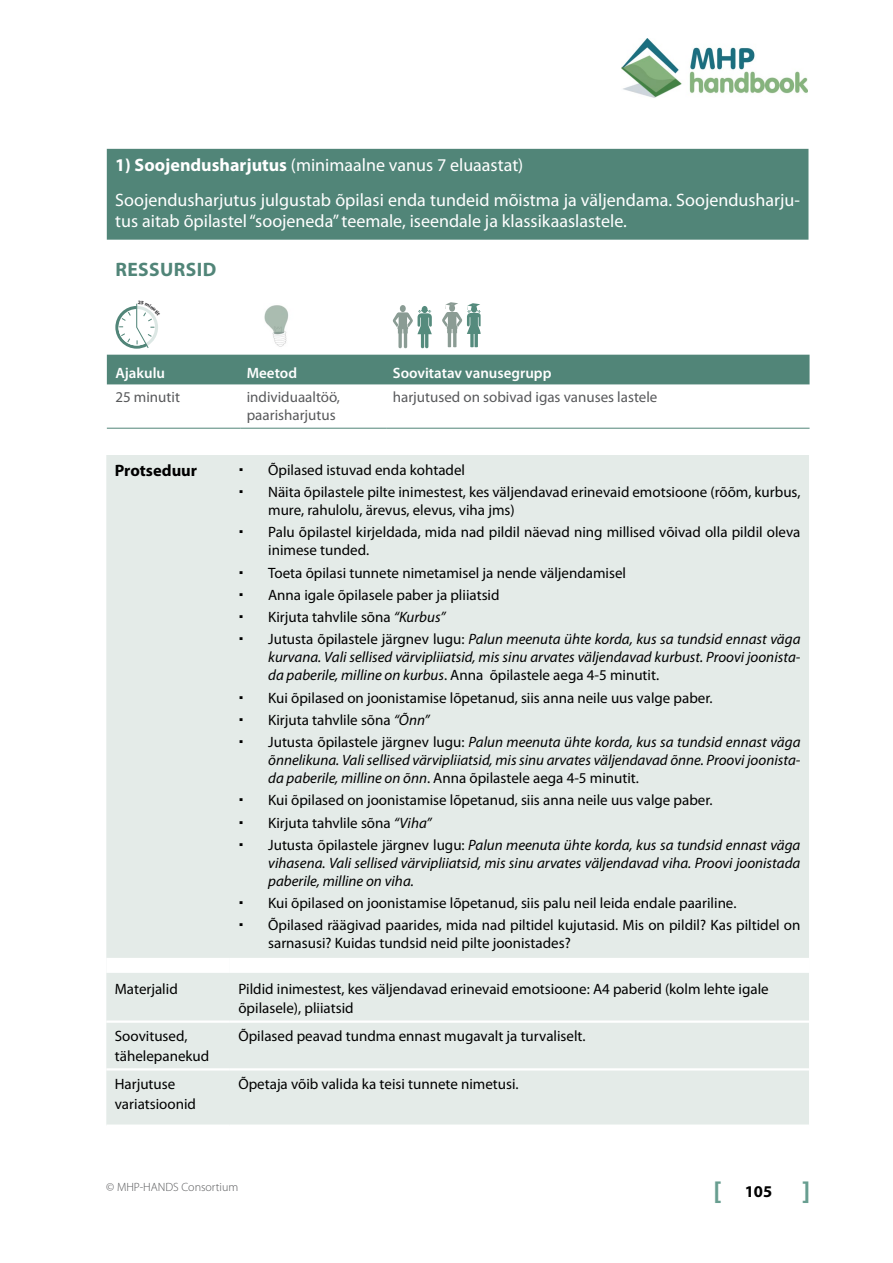
<style>
.page{position:relative;width:893px;height:1263px;background:#fff}
.page>*{position:absolute;margin:0;border:0;box-sizing:border-box;transform-origin:0 0}
.t1{font:700 19.5px "Myriad Pro";letter-spacing:.02em;color:#518578}
.t2{font:18px/34.8px "Myriad Pro";color:#fff}
.t3{font:700 16.5px "Myriad Pro";color:#000}
.t4{font:15px/22.2px "Myriad Pro";color:#000}
.t5{font:italic 15px/18px "Myriad Pro";color:#000}
.t6{font:15px/18px "Myriad Pro";color:#58595b}
.t7{font:600 15px "Myriad Pro";color:#fff}
.t8{font:300 12px "Myriad Pro";color:#58595b}
.s1{font-weight:700}
.s2{font-style:italic}
.s3{font-style:normal}
.s4{font-size:27px;color:#689e90}
</style>
<div class="page">
<img style="left:621px;top:38px;width:186px;height:60px">
<div style="left:107px;top:355px;width:702px;height:29px;background:#518578"></div>
<hr style="left:107px;top:428px;width:134px;height:1px;background:#518578">
<hr style="left:241px;top:428px;width:146px;height:1px;background:#518578">
<hr style="left:387px;top:428px;width:422px;height:1px;background:#518578">
<img style="left:264px;top:305px;width:25px;height:42px">
<svg style="left:393px;top:305px;width:39px;height:43px"></svg>
<svg style="left:442px;top:302px;width:39px;height:45px"></svg>
<div style="left:107px;top:149px;width:701px;height:91px;background:#518578"></div>
<div style="left:106px;top:455px;width:703px;height:669px;background:#e4ebe8"></div>
<div style="left:106px;top:958px;width:124px;height:15px;background:#fff"></div>
<div style="left:230px;top:958px;width:579px;height:15px;background:#fff"></div>
<hr style="left:106px;top:1020px;width:124px;height:3px;background:#fff">
<hr style="left:106px;top:1068px;width:124px;height:2px;background:#fff">
<hr style="left:230px;top:1020px;width:579px;height:3px;background:#fff">
<hr style="left:230px;top:1068px;width:579px;height:2px;background:#fff">
<svg style="left:115px;top:303px;width:43px;height:46px"></svg>
<p class="t2" style="left:115px;top:147px;width:686px"><span class="s1">1) Soojendusharjutus</span> (minimaalne vanus 7 eluaastat)<br>Soojendusharjutus julgustab õpilasi enda tundeid mõistma ja väljendama. Soojendusharju-</p>
<p class="t2" style="left:115px;top:203px;width:513px">tus aitab õpilastel “soojeneda” teemale, iseendale ja klassikaaslastele.</p>
<h1 class="t1" style="left:116px;top:257px;width:102px">RESSURSID</h1>
<p class="t7" style="left:115px;top:364px;width:51px">Ajakulu</p>
<p class="t7" style="left:247px;top:364px;width:52px">Meetod</p>
<p class="t7" style="left:393px;top:364px;width:160px">Soovitatav vanusegrupp</p>
<p class="t6" style="left:115px;top:387px;width:66px">25 minutit</p>
<p class="t6" style="left:247px;top:387px;width:95px">individuaaltöö, paarisharjutus</p>
<p class="t6" style="left:393px;top:387px;width:266px">harjutused on sobivad igas vanuses lastele</p>
<p class="t3" style="left:115px;top:460px;width:84px">Protseduur</p>
<p class="t4" style="left:268px;top:458px;width:534px">Õpilased istuvad enda kohtadel<br>Näita õpilastele pilte inimestest, kes väljendavad erinevaid emotsioone (rõõm, kurbus,</p>
<p class="t4" style="left:268px;top:499px;width:534px">mure, rahulolu, ärevus, elevus, viha jms)<br>Palu õpilastel kirjeldada, mida nad pildil näevad ning millised võivad olla pildil oleva</p>
<p class="t4" style="left:268px;top:539px;width:534px">inimese tunded.<br>Toeta õpilasi tunnete nimetamisel ja nende väljendamisel<br>Anna igale õpilasele paber ja pliiatsid<br>Kirjuta tahvlile sõna <span class="s2">“Kurbus”<br></span>Jutusta õpilastele järgnev lugu: <span class="s2">Palun meenuta ühte korda, kus sa tundsid ennast väga</span></p>
<p class="t5" style="left:268px;top:648px;width:534px">kurvana. Vali sellised värvipliiatsid, mis sinu arvates väljendavad kurbust. Proovi joonista&shy;da paberile, milline on kurbus<span class="s3">. Anna õpilastele aega 4-5 minutit.</span></p>
<p class="t4" style="left:268px;top:686px;width:534px">Kui õpilased on joonistamise lõpetanud, siis anna neile uus valge paber.<br>Kirjuta tahvlile sõna <span class="s2">“Õnn”<br></span>Jutusta õpilastele järgnev lugu: <span class="s2">Palun meenuta ühte korda, kus sa tundsid ennast väga</span></p>
<p class="t5" style="left:268px;top:751px;width:534px">õnnelikuna. Vali sellised värvipliiatsid, mis sinu arvates väljendavad õnne. Proovi joonista&shy;da paberile, milline on õnn<span class="s3">. Anna õpilastele aega 4-5 minutit.</span></p>
<p class="t4" style="left:268px;top:789px;width:534px">Kui õpilased on joonistamise lõpetanud, siis anna neile uus valge paber.<br>Kirjuta tahvlile sõna <span class="s2">“Viha”<br></span>Jutusta õpilastele järgnev lugu: <span class="s2">Palun meenuta ühte korda, kus sa tundsid ennast väga</span></p>
<p class="t5" style="left:268px;top:853px;width:534px">vihasena. Vali sellised värvipliiatsid, mis sinu arvates väljendavad viha. Proovi joonistada paberile, milline on viha.</p>
<p class="t4" style="left:268px;top:892px;width:534px">Kui õpilased on joonistamise lõpetanud, siis palu neil leida endale paariline.<br>Õpilased räägivad paarides, mida nad piltidel kujutasid. Mis on pildil? Kas piltidel on</p>
<p class="t4" style="left:268px;top:932px;width:304px">sarnasusi? Kuidas tundsid neid pilte joonistades?</p>
<p class="t4" style="left:115px;top:977px;width:64px">Materjalid</p>
<p class="t4" style="left:238px;top:978px;width:532px;line-height:19.5px">Pildid inimestest, kes väljendavad erinevaid emotsioone: A4 paberid (kolm lehte igale õpilasele), pliiatsid</p>
<p class="t4" style="left:115px;top:1026px;width:96px;line-height:19.5px">Soovitused, tähelepanekud</p>
<p class="t4" style="left:238px;top:1025px;width:349px">Õpilased peavad tundma ennast mugavalt ja turvaliselt.</p>
<p class="t4" style="left:115px;top:1074px;width:83px;line-height:19.5px">Harjutuse variatsioonid</p>
<p class="t4" style="left:238px;top:1073px;width:282px">Õpetaja võib valida ka teisi tunnete nimetusi.</p>
<p class="t8" style="left:106px;top:1181px;width:133px">© MHP-HANDS Consortium</p>
<p class="t3" style="left:713px;top:1181px;width:98px"><span class="s4">[</span> 105 <span class="s4">]</span></p>
</div>
